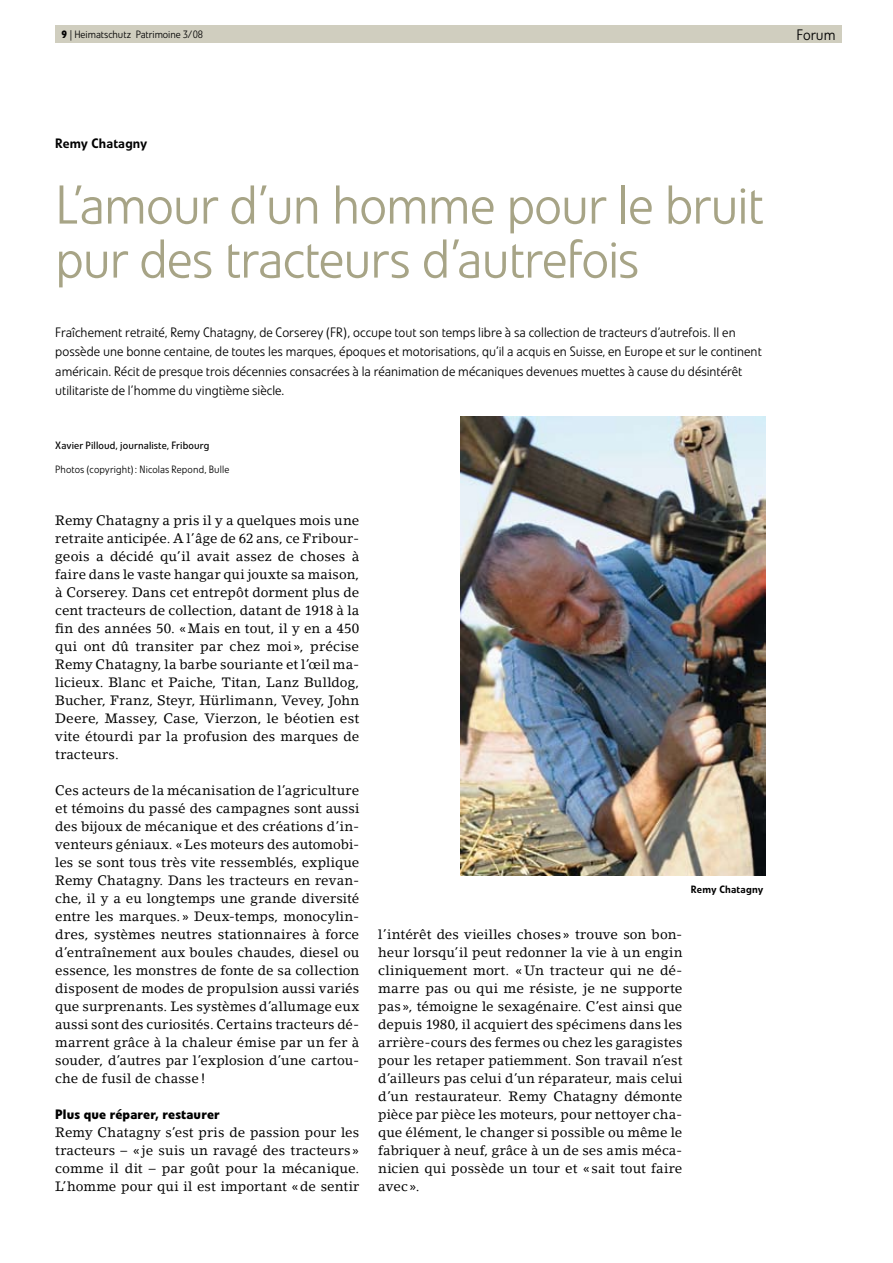
<style>
.page{position:relative;width:893px;height:1263px;background:#fff}
.page>*{position:absolute;margin:0;border:0;box-sizing:border-box;transform-origin:0 0}
.t1{font:300 54px/54px "Evo BQ";letter-spacing:-.015em;color:#a7a486}
.t2{font:300 15px "Evo BQ";letter-spacing:.005em;color:#000}
.t3{font:13.5px/18px "Lino Letter Std";letter-spacing:.005em;color:#000;text-align:justify}
.t4{font:300 13.5px/19.5px "Evo BQ";letter-spacing:.005em;color:#000}
.t5{font:700 13.5px "Evo BQ";letter-spacing:.01em;color:#000}
.t6{font:500 13.5px "Evo BQ";letter-spacing:.005em;color:#000}
.t7{font:300 10.5px "Evo BQ";letter-spacing:.005em;color:#000}
.t8{font:10.5px "Evo BQ";letter-spacing:.01em;color:#000}
.t9{font:500 10.5px "Evo BQ";letter-spacing:.015em;color:#000}
.s1{font-weight:700}
</style>
<div class="page">
<div style="left:55px;top:26px;width:787px;height:17px;background:#d0cebf"></div>
<img style="left:460px;top:417px;width:306px;height:458px">
<p class="t7" style="left:62px;top:28px;width:143px"><span class="s1">9</span> | Heimatschutz Patrimoine 3/08</p>
<p class="t2" style="left:796px;top:26px;width:41px">Forum</p>
<p class="t6" style="left:55px;top:135px;width:94px">Remy Chatagny</p>
<h1 class="t1" style="left:55px;top:178px;width:710px">L’amour d’un homme pour le bruit pur des tracteurs d’autrefois</h1>
<p class="t4" style="left:55px;top:322px;width:708px">Fraîchement retraité, Remy Chatagny, de Corserey (FR), occupe tout son temps libre à sa collection de tracteurs d’autrefois. Il en possède une bonne centaine, de toutes les marques, époques et motorisations, qu’il a acquis en Suisse, en Europe et sur le continent américain. Récit de presque trois décennies consacrées à la réanimation de mécaniques devenues muettes à cause du désintérêt utilitariste de l’homme du vingtième siècle.</p>
<p class="t8" style="left:55px;top:440px;width:156px">Xavier Pilloud, journaliste, Fribourg</p>
<p class="t7" style="left:55px;top:464px;width:176px">Photos (copyright): Nicolas Repond, Bulle</p>
<p class="t3" style="left:55px;top:511px;width:306px">Remy Chatagny a pris il y a quelques mois une retraite anticipée. A l’âge de 62 ans, ce Fribour&shy;geois a décidé qu’il avait assez de choses à faire dans le vaste hangar qui jouxte sa maison, à Corserey. Dans cet entrepôt dorment plus de cent tracteurs de collection, datant de 1918 à la fin des années 50. «Mais en tout, il y en a 450 qui ont dû transiter par chez moi», précise Remy Chatagny, la barbe souriante et l’œil ma&shy;licieux. Blanc et Paiche, Titan, Lanz Bulldog, Bucher, Franz, Steyr, Hürlimann, Vevey, John Deere, Massey, Case, Vierzon, le béotien est vite étourdi par la profusion des marques de tracteurs.</p>
<p class="t3" style="left:55px;top:781px;width:306px">Ces acteurs de la mécanisation de l’agriculture et témoins du passé des campagnes sont aussi des bijoux de mécanique et des créations d’in&shy;venteurs géniaux. «Les moteurs des automobi&shy;les se sont tous très vite ressemblés, explique Remy Chatagny. Dans les tracteurs en revan&shy;che, il y a eu longtemps une grande diversité entre les marques.» Deux-temps, monocylin&shy;dres, systèmes neutres stationnaires à force d’entraînement aux boules chaudes, diesel ou essence, les monstres de fonte de sa collection disposent de modes de propulsion aussi variés que surprenants. Les systèmes d’allumage eux aussi sont des curiosités. Certains tracteurs dé&shy;marrent grâce à la chaleur émise par un fer à souder, d’autres par l’explosion d’une cartou&shy;che de fusil de chasse!</p>
<p class="t5" style="left:55px;top:1106px;width:166px">Plus que réparer, restaurer</p>
<p class="t3" style="left:55px;top:1123px;width:306px">Remy Chatagny s’est pris de passion pour les tracteurs – «je suis un ravagé des tracteurs» comme il dit – par goût pour la mécanique.<br>L’homme pour qui il est important «de sentir</p>
<p class="t9" style="left:691px;top:883px;width:74px">Remy Chatagny</p>
<p class="t3" style="left:378px;top:925px;width:306px">l’intérêt des vieilles choses» trouve son bon&shy;heur lorsqu’il peut redonner la vie à un engin cliniquement mort. «Un tracteur qui ne dé&shy;marre pas ou qui me résiste, je ne supporte pas», témoigne le sexagénaire. C’est ainsi que depuis 1980, il acquiert des spécimens dans les arrière-cours des fermes ou chez les garagistes pour les retaper patiemment. Son travail n’est d’ailleurs pas celui d’un réparateur, mais celui d’un restaurateur. Remy Chatagny démonte pièce par pièce les moteurs, pour nettoyer cha&shy;que élément, le changer si possible ou même le fabriquer à neuf, grâce à un de ses amis méca&shy;nicien qui possède un tour et «sait tout faire avec».</p>
</div>
